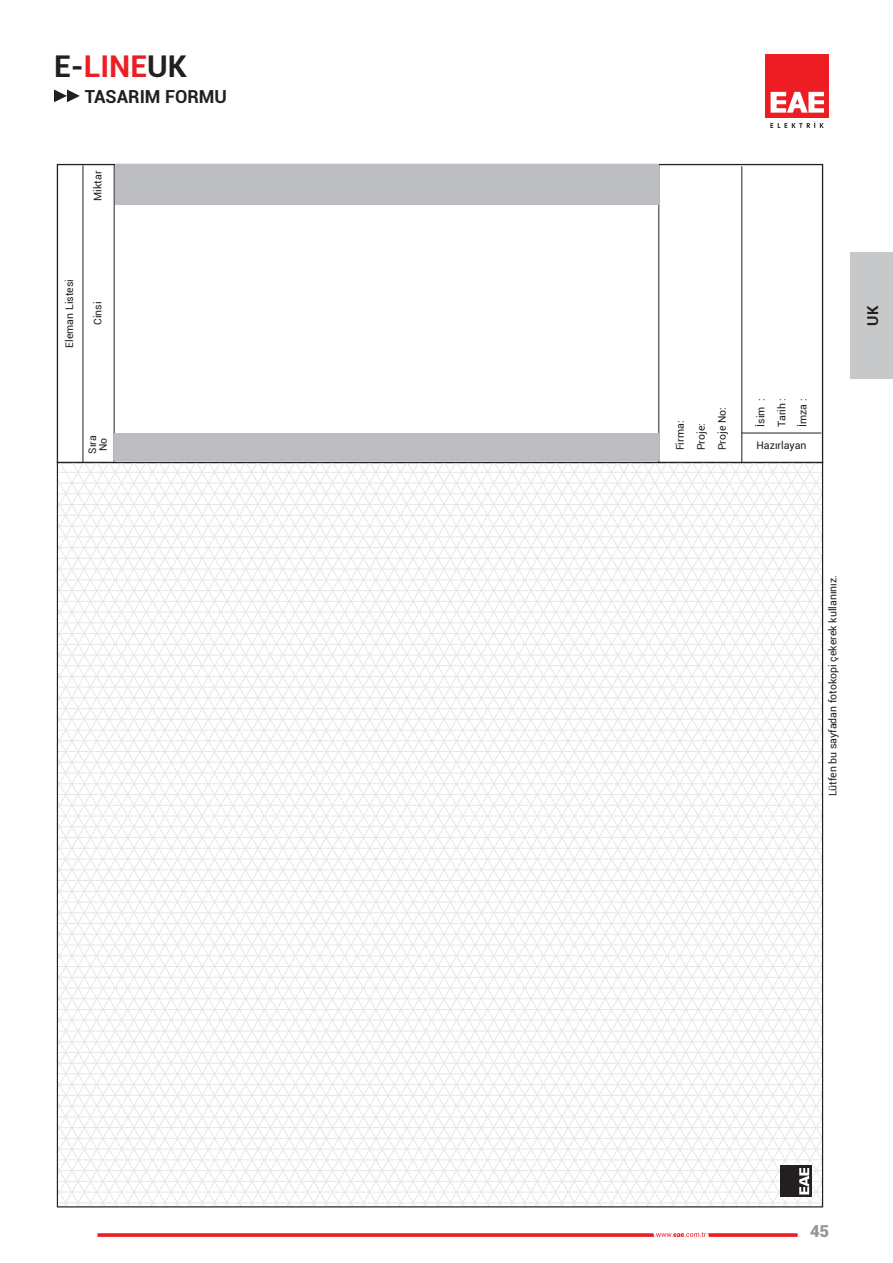
<style>
.page{position:relative;width:893px;height:1263px;background:#fff}
.page>*{position:absolute;margin:0;border:0;box-sizing:border-box;transform-origin:0 0}
.t1{font:700 30px "Roboto";color:#231f20}
.t2{font:700 18px "Roboto";color:#231f20}
.t3{font:900 16.5px "Roboto";color:#939598}
.t4{font:700 15px "Roboto";color:#231f20}
.t5{font:10.5px/21px "Roboto";color:#231f20}
.s1{color:#ee1d23}
</style>
<div class="page">
<hr style="left:83px;top:165px;width:1px;height:298px;background:#231f20">
<hr style="left:114px;top:165px;width:1px;height:297px;background:#231f20">
<hr style="left:742px;top:166px;width:1px;height:298px;background:#231f20">
<hr style="left:742px;top:433px;width:79px;height:1px;background:#231f20">
<hr style="left:659px;top:165px;width:1px;height:297px;background:#231f20">
<div style="left:114px;top:433px;width:545px;height:28px;background:#bcbdc0"></div>
<div style="left:115px;top:165px;width:544px;height:40px;background:#bcbdc0"></div>
<svg style="left:519px;top:464px;width:152px;height:524px"></svg>
<svg style="left:531px;top:464px;width:140px;height:502px"></svg>
<svg style="left:543px;top:464px;width:278px;height:481px"></svg>
<svg style="left:556px;top:464px;width:265px;height:459px"></svg>
<svg style="left:568px;top:464px;width:253px;height:438px"></svg>
<svg style="left:581px;top:464px;width:240px;height:416px"></svg>
<svg style="left:593px;top:464px;width:228px;height:395px"></svg>
<svg style="left:605px;top:464px;width:216px;height:373px"></svg>
<svg style="left:618px;top:464px;width:203px;height:352px"></svg>
<svg style="left:630px;top:464px;width:191px;height:330px"></svg>
<svg style="left:643px;top:464px;width:178px;height:309px"></svg>
<svg style="left:655px;top:731px;width:166px;height:20px"></svg>
<svg style="left:648px;top:464px;width:173px;height:266px"></svg>
<hr style="left:57px;top:1202px;width:765px;height:1px;background:#e6e7e9">
<hr style="left:57px;top:1192px;width:765px;height:1px;background:#e6e7e9">
<hr style="left:57px;top:1181px;width:765px;height:1px;background:#e6e7e9">
<hr style="left:57px;top:1170px;width:765px;height:1px;background:#e6e7e9">
<hr style="left:57px;top:1159px;width:765px;height:1px;background:#e6e7e9">
<hr style="left:57px;top:1149px;width:765px;height:1px;background:#e6e7e9">
<hr style="left:57px;top:1138px;width:765px;height:1px;background:#e6e7e9">
<hr style="left:57px;top:1127px;width:765px;height:1px;background:#e6e7e9">
<hr style="left:57px;top:1117px;width:765px;height:1px;background:#e6e7e9">
<hr style="left:57px;top:1106px;width:765px;height:1px;background:#e6e7e9">
<hr style="left:57px;top:1095px;width:765px;height:1px;background:#e6e7e9">
<hr style="left:57px;top:1084px;width:765px;height:1px;background:#e6e7e9">
<hr style="left:57px;top:1073px;width:765px;height:1px;background:#e6e7e9">
<hr style="left:57px;top:1063px;width:765px;height:1px;background:#e6e7e9">
<hr style="left:57px;top:1052px;width:765px;height:1px;background:#e6e7e9">
<hr style="left:57px;top:1041px;width:765px;height:1px;background:#e6e7e9">
<hr style="left:57px;top:1031px;width:765px;height:1px;background:#e6e7e9">
<hr style="left:57px;top:1020px;width:765px;height:1px;background:#e6e7e9">
<hr style="left:57px;top:1009px;width:765px;height:1px;background:#e6e7e9">
<hr style="left:57px;top:998px;width:765px;height:1px;background:#e6e7e9">
<hr style="left:57px;top:988px;width:765px;height:1px;background:#e6e7e9">
<hr style="left:57px;top:977px;width:765px;height:1px;background:#e6e7e9">
<hr style="left:57px;top:966px;width:765px;height:1px;background:#e6e7e9">
<hr style="left:57px;top:955px;width:765px;height:1px;background:#e6e7e9">
<hr style="left:57px;top:945px;width:765px;height:1px;background:#e6e7e9">
<hr style="left:57px;top:934px;width:765px;height:1px;background:#e6e7e9">
<hr style="left:57px;top:923px;width:765px;height:1px;background:#e6e7e9">
<hr style="left:57px;top:912px;width:765px;height:1px;background:#e6e7e9">
<hr style="left:57px;top:902px;width:765px;height:1px;background:#e6e7e9">
<hr style="left:57px;top:891px;width:765px;height:1px;background:#e6e7e9">
<hr style="left:57px;top:880px;width:765px;height:1px;background:#e6e7e9">
<hr style="left:57px;top:869px;width:765px;height:1px;background:#e6e7e9">
<hr style="left:57px;top:859px;width:765px;height:1px;background:#e6e7e9">
<hr style="left:57px;top:848px;width:765px;height:1px;background:#e6e7e9">
<hr style="left:57px;top:837px;width:765px;height:1px;background:#e6e7e9">
<hr style="left:57px;top:826px;width:765px;height:1px;background:#e6e7e9">
<hr style="left:57px;top:816px;width:765px;height:1px;background:#e6e7e9">
<hr style="left:57px;top:805px;width:765px;height:1px;background:#e6e7e9">
<hr style="left:57px;top:794px;width:765px;height:1px;background:#e6e7e9">
<hr style="left:57px;top:783px;width:765px;height:1px;background:#e6e7e9">
<hr style="left:57px;top:773px;width:765px;height:1px;background:#e6e7e9">
<hr style="left:57px;top:762px;width:765px;height:1px;background:#e6e7e9">
<hr style="left:57px;top:751px;width:765px;height:1px;background:#e6e7e9">
<hr style="left:57px;top:740px;width:765px;height:1px;background:#e6e7e9">
<hr style="left:57px;top:730px;width:765px;height:1px;background:#e6e7e9">
<hr style="left:57px;top:719px;width:765px;height:1px;background:#e6e7e9">
<hr style="left:57px;top:708px;width:765px;height:1px;background:#e6e7e9">
<hr style="left:57px;top:698px;width:765px;height:1px;background:#e6e7e9">
<hr style="left:57px;top:687px;width:765px;height:1px;background:#e6e7e9">
<hr style="left:57px;top:676px;width:765px;height:1px;background:#e6e7e9">
<hr style="left:57px;top:665px;width:765px;height:1px;background:#e6e7e9">
<hr style="left:57px;top:655px;width:765px;height:1px;background:#e6e7e9">
<hr style="left:57px;top:644px;width:765px;height:1px;background:#e6e7e9">
<hr style="left:57px;top:633px;width:765px;height:1px;background:#e6e7e9">
<hr style="left:57px;top:622px;width:765px;height:1px;background:#e6e7e9">
<hr style="left:57px;top:612px;width:765px;height:1px;background:#e6e7e9">
<hr style="left:57px;top:601px;width:765px;height:1px;background:#e6e7e9">
<hr style="left:57px;top:590px;width:765px;height:1px;background:#e6e7e9">
<hr style="left:57px;top:579px;width:765px;height:1px;background:#e6e7e9">
<hr style="left:57px;top:569px;width:765px;height:1px;background:#e6e7e9">
<hr style="left:57px;top:558px;width:765px;height:1px;background:#e6e7e9">
<hr style="left:57px;top:547px;width:765px;height:1px;background:#e6e7e9">
<hr style="left:57px;top:536px;width:765px;height:1px;background:#e6e7e9">
<hr style="left:57px;top:526px;width:765px;height:1px;background:#e6e7e9">
<hr style="left:57px;top:515px;width:765px;height:1px;background:#e6e7e9">
<hr style="left:57px;top:504px;width:765px;height:1px;background:#e6e7e9">
<hr style="left:57px;top:493px;width:765px;height:1px;background:#e6e7e9">
<hr style="left:57px;top:483px;width:765px;height:1px;background:#e6e7e9">
<hr style="left:57px;top:472px;width:765px;height:1px;background:#e6e7e9">
<svg style="left:490px;top:464px;width:28px;height:741px"></svg>
<svg style="left:60px;top:464px;width:430px;height:741px"></svg>
<svg style="left:671px;top:944px;width:152px;height:263px"></svg>
<svg style="left:97px;top:1232px;width:701px;height:5px"></svg>
<div style="left:765px;top:54px;width:64px;height:64px;background:#ee1d23"></div>
<svg style="left:771px;top:92px;width:53px;height:21px"></svg>
<svg style="left:770px;top:122px;width:54px;height:6px"></svg>
<svg style="left:54px;top:90px;width:26px;height:12px"></svg>
<div style="left:850px;top:253px;width:43px;height:126px;background:#c7c8ca"></div>
<h1 class="t1" style="left:54px;top:45px;width:134px">E-<span class="s1">LINE</span>UK</h1>
<h2 class="t2" style="left:85px;top:84px;width:144px">TASARIM FORMU</h2>
<p class="t5" style="left:87px;top:201px;width:32px;rotate:-90deg">Miktar</p>
<p class="t5" style="left:59px;top:348px;width:70px;rotate:-90deg">Eleman Listesi</p>
<p class="t5" style="left:87px;top:325px;width:25px;rotate:-90deg">Cinsi</p>
<p class="t5" style="left:87px;top:454px;width:20px;line-height:10.5px;rotate:-90deg">Sıra<br>No</p>
<p class="t5" style="left:669px;top:450px;width:45px;rotate:-90deg">Firma:<br>Proje:<br>Proje No:</p>
<p class="t5" style="left:750px;top:427px;width:31px;text-align:justify;rotate:-90deg">İsim :<br>Tarih :<br>İmza :</p>
<p class="t5" style="left:756px;top:435px;width:52px">Hazırlayan</p>
<h3 class="t4" style="left:862px;top:326px;width:21px;rotate:-90deg">UK</h3>
<p class="t5" style="left:822px;top:796px;width:223px;rotate:-90deg">Lütfen bu sayfadan fotokopi çekerek kullanınız.</p>
<h3 class="t3" style="left:810px;top:1219px;width:21px">45</h3>
</div>
